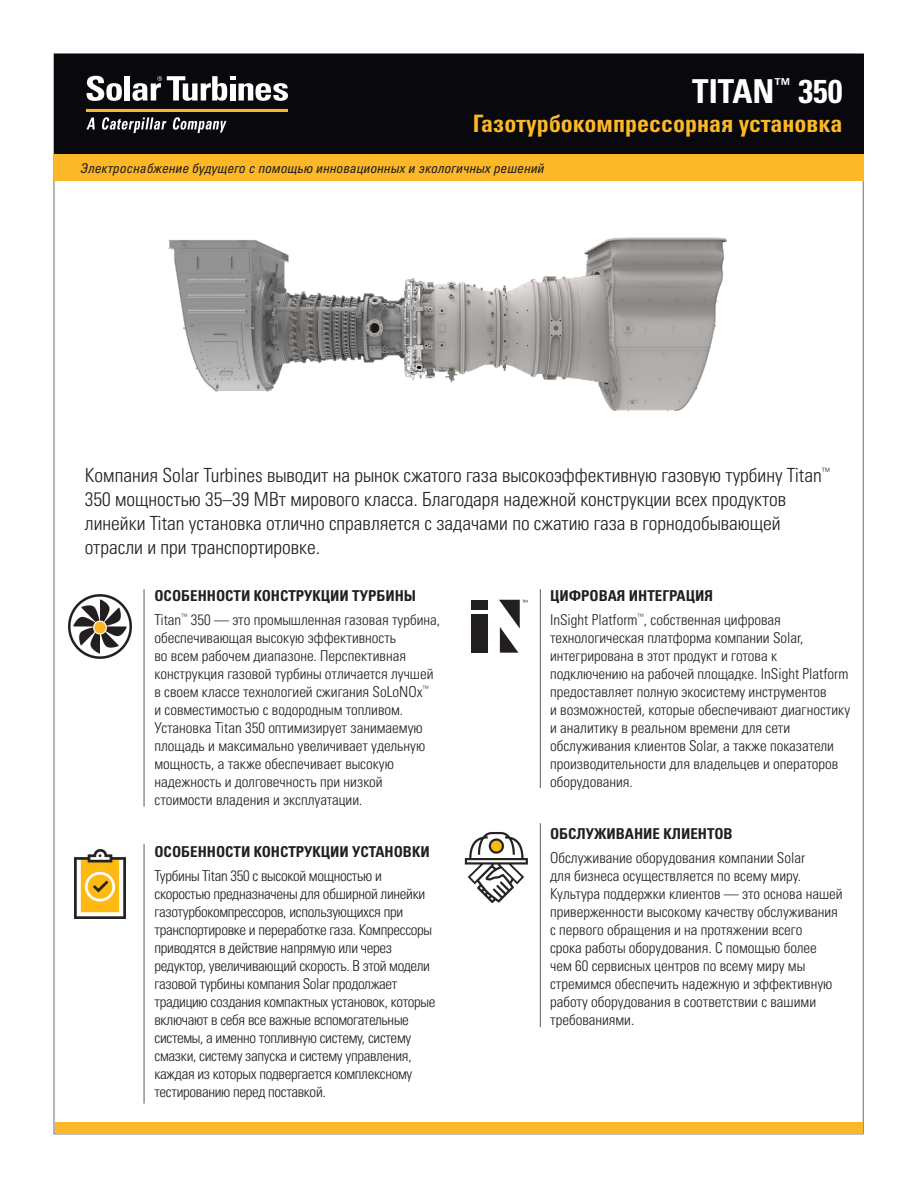
<style>
.page{position:relative;width:918px;height:1188px;background:#fff}
.page>*{position:absolute;margin:0;border:0;box-sizing:border-box;transform-origin:0 0}
.t1{font:33px "Univers LTCYR 67 Bold Cond";color:#fff}
.t2{font:24px "Univers LTCYR 67 Bold Cond";color:#fcb828}
.t3{font:19.5px/24px "Univers LTCYR 47 Light Cond";color:#231f20}
.t4{font:15px/18px "Univers LTCYR 47 Light Cond";color:#231f20}
.t5{font:15px/18px "Univers LTCYR 47 Light Cond";letter-spacing:-.02em;color:#231f20}
.t6{font:15px "Univers LTCYR 67 Bold Cond";color:#231f20}
.t7{font:13.5px "Univers LTCYR 57 Condensed Obl";color:#231f20}
</style>
<div class="page">
<div style="left:55px;top:1122px;width:807px;height:12px;background:#fcb828"></div>
<div style="left:54px;top:54px;width:810px;height:101px;background:#08080d"></div>
<div style="left:54px;top:155px;width:810px;height:26px;background:#fcb828"></div>
<img style="left:168px;top:237px;width:559px;height:176px">
<svg style="left:86px;top:117px;width:9px;height:12px"></svg>
<svg style="left:172px;top:117px;width:54px;height:16px"></svg>
<svg style="left:102px;top:117px;width:64px;height:16px"></svg>
<hr style="left:86px;top:109px;width:202px;height:2px;background:#fcb729">
<svg style="left:86px;top:76px;width:202px;height:25px"></svg>
<img style="left:75px;top:850px;width:50px;height:69px">
<img style="left:68px;top:594px;width:64px;height:65px">
<div style="left:471px;top:600px;width:17px;height:10px;background:#231f20"></div>
<div style="left:471px;top:615px;width:17px;height:38px;background:#231f20"></div>
<svg style="left:499px;top:600px;width:28px;height:53px"></svg>
<img style="left:464px;top:832px;width:64px;height:71px">
<hr style="left:143px;top:589px;width:2px;height:218px;background:#6c6d70">
<hr style="left:540px;top:589px;width:1px;height:199px;background:#6c6d70">
<hr style="left:143px;top:844px;width:2px;height:260px;background:#6c6d70">
<hr style="left:540px;top:823px;width:1px;height:204px;background:#6c6d70">
<h1 class="t1" style="left:692px;top:71px;width:152px">TITAN<sup>™</sup> 350</h1>
<h2 class="t2" style="left:473px;top:108px;width:371px">Газотурбокомпрессорная установка</h2>
<p class="t7" style="left:80px;top:160px;width:465px">Электроснабжение будущего с помощью инновационных и экологичных решений</p>
<p class="t3" style="left:85px;top:462px;width:747px">Компания Solar Turbines выводит на рынок сжатого газа высокоэффективную газовую турбину Titan<sup>™ </sup>350 мощностью 35–39 МВт мирового класса. Благодаря надежной конструкции всех продуктов линейки Titan установка отлично справляется с задачами по сжатию газа в горнодобывающей отрасли и при транспортировке.</p>
<p class="t6" style="left:550px;top:587px;width:164px">ЦИФРОВАЯ ИНТЕГРАЦИЯ</p>
<p class="t4" style="left:550px;top:610px;width:302px">InSight Platform<sup>™</sup>, собственная цифровая технологическая платформа компании Solar, интегрирована в этот продукт и готова к подключению на рабочей площадке. InSight Platform предоставляет полную экосистему инструментов<br>и возможностей, которые обеспечивают диагностику и аналитику в реальном времени для сети обслуживания клиентов Solar, а также показатели производительности для владельцев и операторов оборудования.</p>
<p class="t6" style="left:550px;top:824px;width:184px">ОБСЛУЖИВАНИЕ КЛИЕНТОВ</p>
<p class="t4" style="left:550px;top:848px;width:294px">Обслуживание оборудования компании Solar<br>для бизнеса осуществляется по всему миру.<br>Культура поддержки клиентов — это основа нашей приверженности высокому качеству обслуживания с первого обращения и на протяжении всего<br>срока работы оборудования. С помощью более<br>чем 60 сервисных центров по всему миру мы стремимся обеспечить надежную и эффективную работу оборудования в соответствии с вашими требованиями.</p>
<p class="t6" style="left:154px;top:587px;width:263px">ОСОБЕННОСТИ КОНСТРУКЦИИ ТУРБИНЫ</p>
<p class="t4" style="left:154px;top:610px;width:287px">Titan<sup>™</sup> 350 — это промышленная газовая турбина, обеспечивающая высокую эффективность<br>во всем рабочем диапазоне. Перспективная конструкция газовой турбины отличается лучшей в своем классе технологией сжигания SoLoNOx<sup>™<br></sup>и совместимостью с водородным топливом.<br>Установка Titan 350 оптимизирует занимаемую площадь и максимально увеличивает удельную мощность, а также обеспечивает высокую надежность и долговечность при низкой стоимости владения и эксплуатации.</p>
<p class="t6" style="left:154px;top:842px;width:277px">ОСОБЕННОСТИ КОНСТРУКЦИИ УСТАНОВКИ</p>
<p class="t5" style="left:154px;top:866px;width:282px">Турбины Titan 350 с высокой мощностью и скоростью предназначены для обширной линейки газотурбокомпрессоров, использующихся при транспортировке и переработке газа. Компрессоры приводятся в действие напрямую или через редуктор, увеличивающий скорость. В этой модели газовой турбины компания Solar продолжает традицию создания компактных установок, которые включают в себя все важные вспомогательные системы, а именно топливную систему, систему смазки, систему запуска и систему управления, каждая из которых подвергается комплексному тестированию перед поставкой.</p>
</div>
